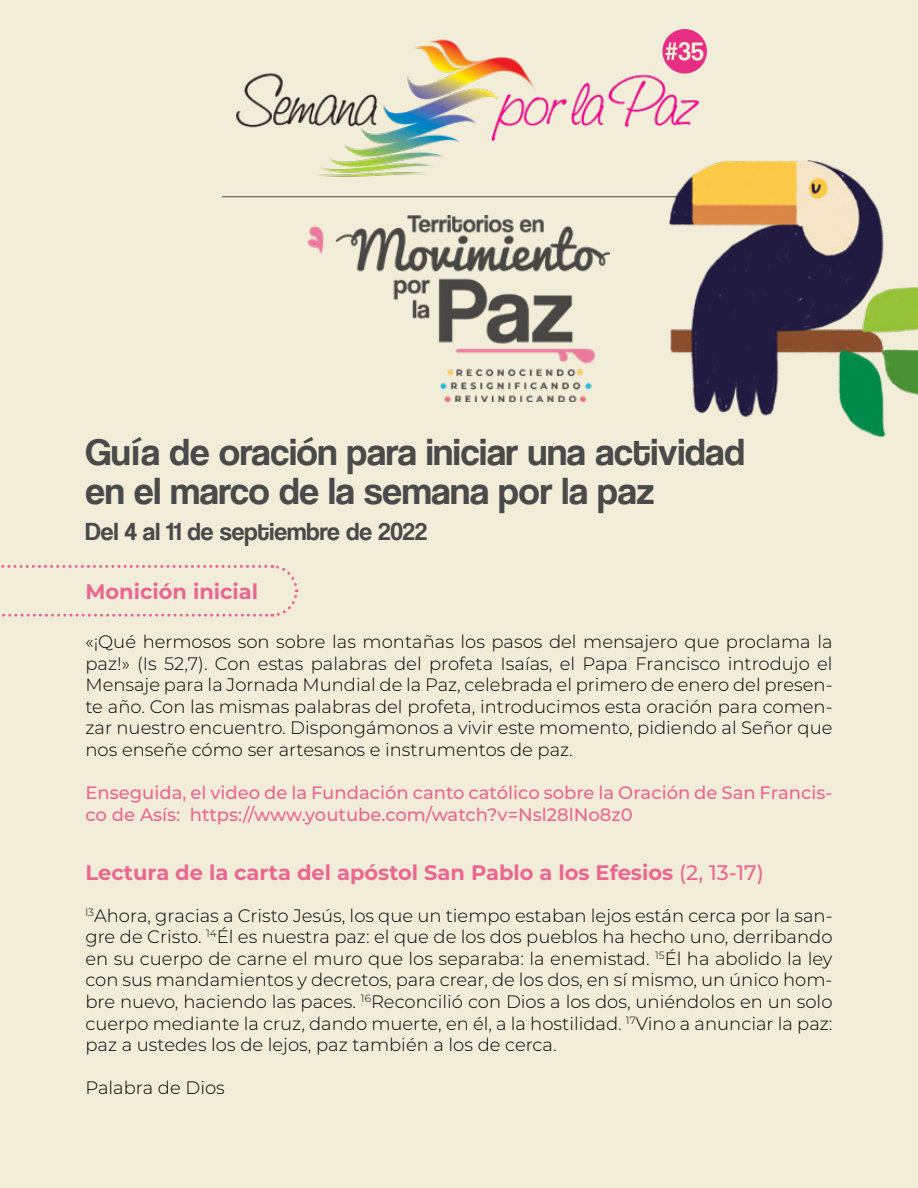
<style>
.page{position:relative;width:918px;height:1188px;background:#f2edd9}
.page>*{position:absolute;margin:0;border:0;box-sizing:border-box;transform-origin:0 0}
.t1{font:39px/39px "Coolvetica Rg";color:#4a4a4a}
.t2{font:25.5px "Coolvetica Rg";color:#4a4a4a}
.t3{font:700 21px "Montserrat";color:#eb6691}
.t4{font:300 18px/21.6px "Montserrat";color:#000;text-align:justify}
.t5{font:500 18px/21.6px "Montserrat";color:#eb6691}
.s1{font-weight:500}
</style>
<div class="page">
<svg style="left:1px;top:565px;width:298px;height:52px"></svg>
<hr style="left:222px;top:197px;width:474px;height:1px;background:#4a4a4a">
<img style="left:670px;top:161px;width:248px;height:275px">
<img style="left:309px;top:215px;width:300px;height:186px">
<img style="left:236px;top:29px;width:464px;height:151px">
<div style="left:662px;top:29px;width:45px;height:45px;background:#e82e82;border-radius:50%"></div>
<svg style="left:665px;top:42px;width:38px;height:19px"></svg>
<h1 class="t1" style="left:86px;top:432px;width:661px">Guía de oración para iniciar una actividad en el marco de la semana por la paz</h1>
<h2 class="t2" style="left:86px;top:516px;width:343px">Del 4 al 11 de septiembre de 2022</h2>
<p class="t3" style="left:86px;top:577px;width:174px">Monición inicial</p>
<p class="t4" style="left:86px;top:630px;width:749px">«¡Qué hermosos son sobre las montañas los pasos del mensajero que proclama la paz!» (Is 52,7). Con estas palabras del profeta Isaías, el Papa Francisco introdujo el Mensaje para la Jornada Mundial de la Paz, celebrada el primero de enero del presen&shy;te año. Con las mismas palabras del profeta, introducimos esta oración para comen&shy;zar nuestro encuentro. Dispongámonos a vivir este momento, pidiendo al Señor que nos enseñe cómo ser artesanos e instrumentos de paz.</p>
<p class="t5" style="left:86px;top:781px;width:748px">Enseguida, el video de la Fundación canto católico sobre la Oración de San Francis&shy;co de Asís: https://www.youtube.com/watch?v=Nsl28lNo8z0</p>
<p class="t3" style="left:86px;top:858px;width:680px">Lectura de la carta del apóstol San Pablo a los Efesios <span class="s1">(2, 13-17)</span></p>
<p class="t4" style="left:85px;top:904px;width:749px"><sup>l3</sup>Ahora, gracias a Cristo Jesús, los que un tiempo estaban lejos están cerca por la san&shy;gre de Cristo. <sup>14</sup>Él es nuestra paz: el que de los dos pueblos ha hecho uno, derribando en su cuerpo de carne el muro que los separaba: la enemistad. <sup>15</sup>Él ha abolido la ley con sus mandamientos y decretos, para crear, de los dos, en sí mismo, un único hom&shy;bre nuevo, haciendo las paces. <sup>16</sup>Reconcilió con Dios a los dos, uniéndolos en un solo cuerpo mediante la cruz, dando muerte, en él, a la hostilidad. <sup>17</sup>Vino a anunciar la paz: paz a ustedes los de lejos, paz también a los de cerca.</p>
<p class="t4" style="left:85px;top:1077px;width:141px">Palabra de Dios</p>
</div>
